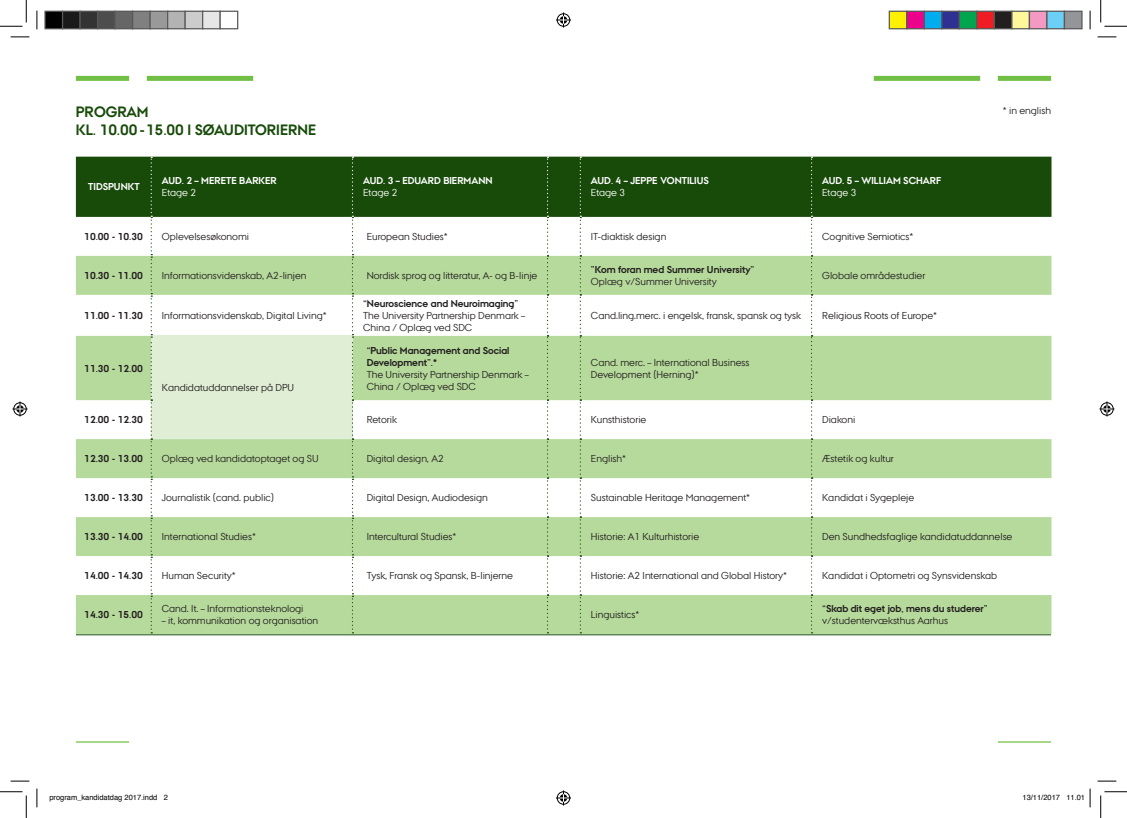
<style>
.page{position:relative;width:1127px;height:818px;background:#fff}
.page>*{position:absolute;margin:0;border:0;box-sizing:border-box;transform-origin:0 0}
.t1{font:700 15px/18px "AU Passata";color:#184b0a}
.t2{font:10px/12px "AU Passata";color:#231f20}
.t3{font:700 10px/12px "AU Passata";color:#231f20}
.t4{font:700 10px "AU Passata";color:#fff}
.t5{font:10px "AU Passata";color:#fff}
.t6{font:7.5px "Helvetica";color:#000}
</style>
<div class="page">
<div style="left:76px;top:76px;width:53px;height:5px;background:#71bf44"></div>
<div style="left:997px;top:76px;width:53px;height:5px;background:#71bf44"></div>
<hr style="left:76px;top:741px;width:53px;height:2px;background:#71bf44">
<hr style="left:997px;top:741px;width:53px;height:2px;background:#71bf44">
<div style="left:147px;top:76px;width:106px;height:5px;background:#71bf44"></div>
<div style="left:873px;top:76px;width:106px;height:5px;background:#71bf44"></div>
<div style="left:76px;top:157px;width:975px;height:60px;background:#184b0a"></div>
<svg style="left:76px;top:256px;width:975px;height:378px;fill:#b6da9b"></svg>
<div style="left:151px;top:336px;width:201px;height:103px;background:#dfeed4"></div>
<svg style="left:546px;top:157px;width:2px;height:476px"></svg>
<svg style="left:579px;top:157px;width:2px;height:476px"></svg>
<svg style="left:810px;top:157px;width:2px;height:476px"></svg>
<svg style="left:151px;top:157px;width:1px;height:476px"></svg>
<svg style="left:352px;top:157px;width:1px;height:476px"></svg>
<hr style="left:76px;top:634px;width:974px;height:1px;background:#184b0a">
<svg style="left:11px;top:36px;width:18px;height:2px"></svg>
<svg style="left:1097px;top:36px;width:18px;height:2px"></svg>
<svg style="left:11px;top:780px;width:18px;height:2px"></svg>
<svg style="left:1097px;top:780px;width:18px;height:2px"></svg>
<svg style="left:36px;top:11px;width:2px;height:18px"></svg>
<svg style="left:36px;top:788px;width:2px;height:19px"></svg>
<svg style="left:1089px;top:11px;width:1px;height:18px"></svg>
<svg style="left:0;top:0;width:27px;height:27px"></svg>
<svg style="left:0;top:791px;width:27px;height:27px"></svg>
<svg style="left:1100px;top:0;width:26px;height:27px"></svg>
<svg style="left:1100px;top:791px;width:26px;height:27px"></svg>
<svg style="left:556px;top:13px;width:15px;height:15px"></svg>
<svg style="left:556px;top:790px;width:15px;height:15px"></svg>
<svg style="left:13px;top:401px;width:15px;height:15px"></svg>
<svg style="left:1099px;top:401px;width:15px;height:15px"></svg>
<div style="left:45px;top:11px;width:18px;height:18px;background:#000"></div>
<div style="left:44px;top:11px;width:19px;height:18px;border:1px solid #595959"></div>
<div style="left:63px;top:11px;width:17px;height:18px;background:#1a1a1a"></div>
<div style="left:62px;top:11px;width:19px;height:18px;border:1px solid #595959"></div>
<div style="left:80px;top:11px;width:18px;height:18px;background:#333"></div>
<div style="left:79px;top:11px;width:19px;height:18px;border:1px solid #595959"></div>
<div style="left:98px;top:11px;width:17px;height:18px;background:#4d4d4d"></div>
<div style="left:97px;top:11px;width:19px;height:18px;border:1px solid #595959"></div>
<div style="left:115px;top:11px;width:18px;height:18px;background:#666"></div>
<div style="left:114px;top:11px;width:19px;height:18px;border:1px solid #595959"></div>
<div style="left:133px;top:11px;width:17px;height:18px;background:#808080"></div>
<div style="left:132px;top:11px;width:19px;height:18px;border:1px solid #595959"></div>
<div style="left:150px;top:11px;width:18px;height:18px;background:#999"></div>
<div style="left:149px;top:11px;width:19px;height:18px;border:1px solid #595959"></div>
<div style="left:168px;top:11px;width:17px;height:18px;background:#b3b3b3"></div>
<div style="left:167px;top:11px;width:19px;height:18px;border:1px solid #595959"></div>
<div style="left:185px;top:11px;width:18px;height:18px;background:#ccc"></div>
<div style="left:184px;top:11px;width:19px;height:18px;border:1px solid #595959"></div>
<div style="left:203px;top:11px;width:17px;height:18px;background:#e6e6e6"></div>
<div style="left:202px;top:11px;width:19px;height:18px;border:1px solid #595959"></div>
<div style="left:219px;top:11px;width:19px;height:18px;border:1px solid #595959"></div>
<div style="left:889px;top:11px;width:17px;height:18px;background:#fff101"></div>
<div style="left:888px;top:11px;width:19px;height:18px;border:1px solid #595959"></div>
<div style="left:906px;top:11px;width:18px;height:18px;background:#ed028c"></div>
<div style="left:905px;top:11px;width:19px;height:18px;border:1px solid #595959"></div>
<div style="left:924px;top:11px;width:17px;height:18px;background:#00aeef"></div>
<div style="left:923px;top:11px;width:19px;height:18px;border:1px solid #595959"></div>
<div style="left:941px;top:11px;width:18px;height:18px;background:#2e3092"></div>
<div style="left:940px;top:11px;width:19px;height:18px;border:1px solid #595959"></div>
<div style="left:959px;top:11px;width:17px;height:18px;background:#00a54f"></div>
<div style="left:958px;top:11px;width:19px;height:18px;border:1px solid #595959"></div>
<div style="left:976px;top:11px;width:18px;height:18px;background:#ee1d23"></div>
<div style="left:975px;top:11px;width:19px;height:18px;border:1px solid #595959"></div>
<div style="left:994px;top:11px;width:17px;height:18px;background:#231f20"></div>
<div style="left:993px;top:11px;width:19px;height:18px;border:1px solid #595959"></div>
<div style="left:1011px;top:11px;width:18px;height:18px;background:#fff79a"></div>
<div style="left:1010px;top:11px;width:19px;height:18px;border:1px solid #595959"></div>
<div style="left:1029px;top:11px;width:17px;height:18px;background:#f499c2"></div>
<div style="left:1028px;top:11px;width:19px;height:18px;border:1px solid #595959"></div>
<div style="left:1046px;top:11px;width:18px;height:18px;background:#6bcff6"></div>
<div style="left:1045px;top:11px;width:19px;height:18px;border:1px solid #595959"></div>
<div style="left:1064px;top:11px;width:17px;height:18px;background:#939598"></div>
<div style="left:1063px;top:11px;width:19px;height:18px;border:1px solid #595959"></div>
<svg style="left:1089px;top:788px;width:1px;height:19px"></svg>
<h1 class="t1" style="left:76px;top:103px;width:242px">PROGRAM<br>KL. 10.00 - 15.00 I SØAUDITORIERNE</h1>
<p class="t4" style="left:88px;top:181px;width:53px">TIDSPUNKT</p>
<p class="t4" style="left:162px;top:175px;width:116px">AUD. 2 – MERETE BARKER</p>
<p class="t5" style="left:162px;top:187px;width:36px">Etage 2</p>
<p class="t4" style="left:363px;top:175px;width:131px">AUD. 3 – EDUARD BIERMANN</p>
<p class="t5" style="left:363px;top:187px;width:36px">Etage 2</p>
<p class="t4" style="left:591px;top:175px;width:119px">AUD. 4 – JEPPE VONTILIUS</p>
<p class="t5" style="left:591px;top:187px;width:36px">Etage 3</p>
<p class="t4" style="left:822px;top:175px;width:120px">AUD. 5 – WILLIAM SCHARF</p>
<p class="t5" style="left:822px;top:187px;width:36px">Etage 3</p>
<p class="t3" style="left:84px;top:230px;width:60px">10.00 - 10.30</p>
<p class="t2" style="left:162px;top:230px;width:89px">Oplevelsesøkonomi</p>
<p class="t2" style="left:366px;top:230px;width:82px">European Studies*</p>
<p class="t2" style="left:591px;top:230px;width:77px">IT-diaktisk design</p>
<p class="t2" style="left:822px;top:230px;width:93px">Cognitive Semiotics*</p>
<p class="t3" style="left:84px;top:269px;width:60px">10.30 - 11.00</p>
<p class="t2" style="left:162px;top:269px;width:146px">Informationsvidenskab, A2-linjen</p>
<p class="t2" style="left:366px;top:269px;width:172px">Nordisk sprog og litteratur, A- og B-linje</p>
<p class="t3" style="left:591px;top:263px;width:165px">”Kom foran med Summer University”</p>
<p class="t2" style="left:591px;top:275px;width:127px">Oplæg v/Summer University</p>
<p class="t2" style="left:822px;top:269px;width:105px">Globale områdestudier</p>
<p class="t3" style="left:84px;top:309px;width:60px">11.00 - 11.30</p>
<p class="t2" style="left:162px;top:309px;width:166px">Informationsvidenskab, Digital Living*</p>
<p class="t3" style="left:84px;top:362px;width:60px">11.30 - 12.00</p>
<p class="t2" style="left:162px;top:381px;width:134px">Kandidatuddannelser på DPU</p>
<p class="t3" style="left:363px;top:297px;width:156px">“Neuroscience and Neuroimaging”</p>
<p class="t2" style="left:363px;top:309px;width:164px">The University Partnership Denmark –<br>China / Oplæg ved SDC</p>
<p class="t2" style="left:591px;top:309px;width:212px">Cand.ling.merc. i engelsk, fransk, spansk og tysk</p>
<p class="t2" style="left:822px;top:309px;width:116px">Religious Roots of Europe*</p>
<p class="t3" style="left:366px;top:344px;width:144px">“Public Management and Social<br>Development”.*</p>
<p class="t2" style="left:366px;top:368px;width:164px">The University Partnership Denmark –<br>China / Oplæg ved SDC</p>
<p class="t2" style="left:591px;top:356px;width:160px">Cand. merc. – International Business<br>Development (Herning)*</p>
<p class="t2" style="left:1002px;top:104px;width:50px">* in english</p>
<p class="t3" style="left:84px;top:414px;width:60px">12.00 - 12.30</p>
<p class="t2" style="left:366px;top:413px;width:32px">Retorik</p>
<p class="t2" style="left:591px;top:413px;width:57px">Kunsthistorie</p>
<p class="t2" style="left:822px;top:413px;width:35px">Diakoni</p>
<p class="t3" style="left:84px;top:453px;width:60px">12.30 - 13.00</p>
<p class="t2" style="left:162px;top:452px;width:158px">Oplæg ved kandidatoptaget og SU</p>
<p class="t2" style="left:366px;top:452px;width:79px">Digital design, A2</p>
<p class="t2" style="left:591px;top:452px;width:37px">English*</p>
<p class="t2" style="left:822px;top:452px;width:73px">Æstetik og kultur</p>
<p class="t3" style="left:84px;top:492px;width:60px">13.00 - 13.30</p>
<p class="t2" style="left:162px;top:491px;width:114px">Journalistik (cand. public)</p>
<p class="t2" style="left:366px;top:491px;width:123px">Digital Design, Audiodesign</p>
<p class="t2" style="left:591px;top:491px;width:161px">Sustainable Heritage Management*</p>
<p class="t2" style="left:822px;top:491px;width:94px">Kandidat i Sygepleje</p>
<p class="t3" style="left:84px;top:531px;width:60px">13.30 - 14.00</p>
<p class="t2" style="left:162px;top:530px;width:95px">International Studies*</p>
<p class="t2" style="left:366px;top:530px;width:91px">Intercultural Studies*</p>
<p class="t2" style="left:591px;top:530px;width:110px">Historie: A1 Kulturhistorie</p>
<p class="t2" style="left:822px;top:530px;width:192px">Den Sundhedsfaglige kandidatuddannelse</p>
<p class="t3" style="left:84px;top:570px;width:60px">14.00 - 14.30</p>
<p class="t2" style="left:162px;top:569px;width:75px">Human Security*</p>
<p class="t2" style="left:366px;top:569px;width:148px">Tysk, Fransk og Spansk, B-linjerne</p>
<p class="t2" style="left:591px;top:569px;width:197px">Historie: A2 International and Global History*</p>
<p class="t2" style="left:822px;top:569px;width:176px">Kandidat i Optometri og Synsvidenskab</p>
<p class="t3" style="left:84px;top:609px;width:60px">14.30 - 15.00</p>
<p class="t3" style="left:822px;top:603px;width:167px">“Skab dit eget job, mens du studerer”</p>
<p class="t2" style="left:822px;top:614px;width:127px">v/studentervæksthus Aarhus</p>
<p class="t2" style="left:162px;top:602px;width:143px">Cand. It. – Informationsteknologi</p>
<p class="t2" style="left:162px;top:614px;width:158px">– it, kommunikation og organisation</p>
<p class="t2" style="left:591px;top:608px;width:50px">Linguistics*</p>
<p class="t6" style="left:49px;top:791px;width:120px">program_kandidatdag 2017.indd 2</p>
<p class="t6" style="left:1022px;top:791px;width:64px">13/11/2017 11.01</p>
</div>
